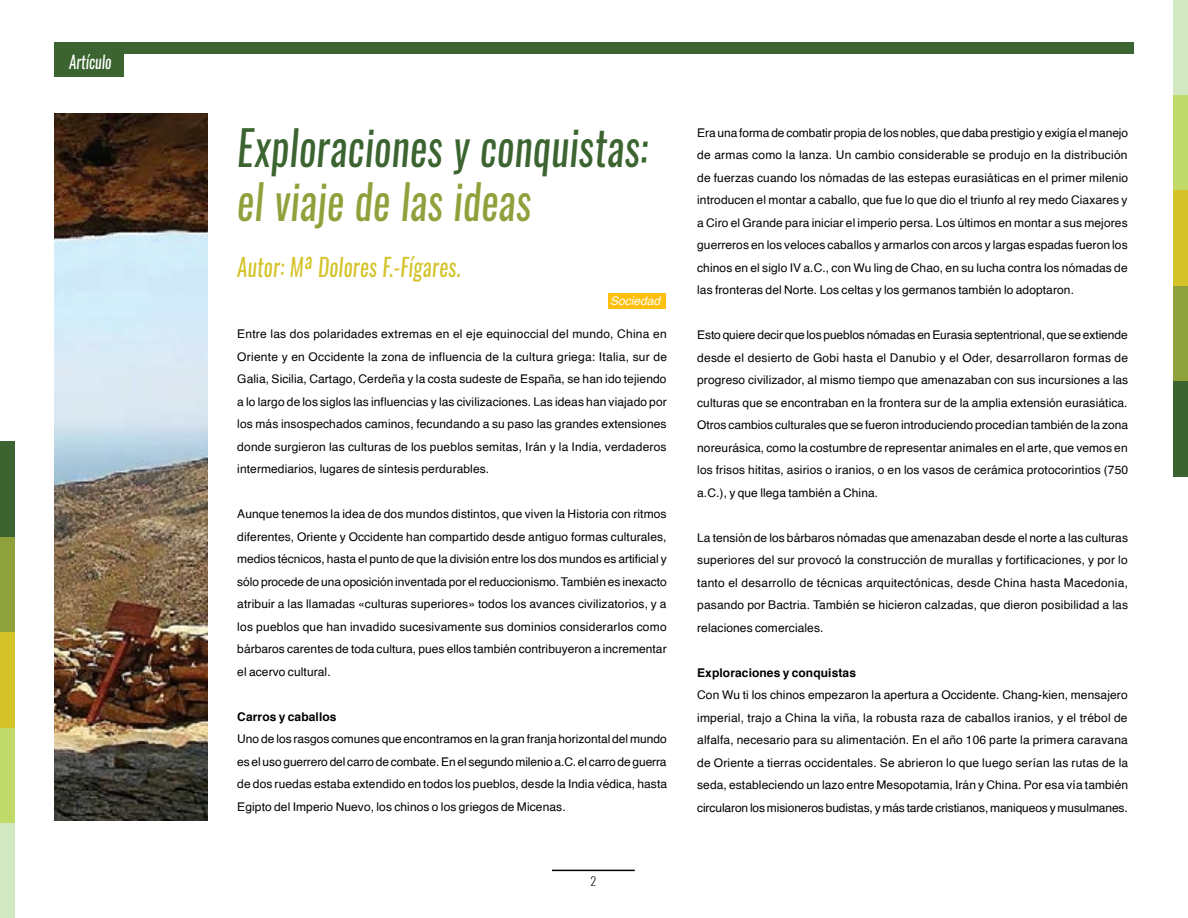
<style>
.page{position:relative;width:1188px;height:918px;background:#fff}
.page>*{position:absolute;margin:0;border:0;box-sizing:border-box;transform-origin:0 0}
.t1{font:italic 47.85px "Oswald";letter-spacing:.015em;color:#3b6430;scale:.85 1}
.t2{font:italic 47.85px "Oswald";letter-spacing:.01em;color:#8ea13b;scale:.85 1}
.t3{font:italic 24.75px "Oswald";letter-spacing:.015em;color:#d4c329;scale:.85 1}
.t4{font:italic 17.7px "Oswald";color:#fff;scale:.85 1}
.t5{font:12px/22.5px "Helvetica";letter-spacing:.01em;color:#000;text-align:justify}
.t6{font:700 12px "Helvetica";letter-spacing:.01em;color:#000}
.t7{font:italic 12px "Helvetica";color:#fff}
.t8{font:300 12px "Oswald";color:#182329}
</style>
<div class="page">
<img style="left:54px;top:114px;width:154px;height:706px">
<div style="left:54px;top:54px;width:69px;height:22px;background:#3b6430"></div>
<div style="left:54px;top:43px;width:1080px;height:11px;background:#3b6430"></div>
<hr style="left:552px;top:870px;width:83px;height:1px;background:#000">
<div style="left:0;top:823px;width:15px;height:95px;background:#d2e8c3"></div>
<div style="left:0;top:727px;width:15px;height:96px;background:#c1da6a"></div>
<div style="left:0;top:632px;width:15px;height:95px;background:#d4c329"></div>
<div style="left:0;top:537px;width:15px;height:95px;background:#8ea13b"></div>
<div style="left:0;top:441px;width:15px;height:96px;background:#3b6430"></div>
<div style="left:1173px;top:0;width:15px;height:95px;background:#d2e8c3"></div>
<div style="left:1173px;top:95px;width:15px;height:96px;background:#c1da6a"></div>
<div style="left:1173px;top:191px;width:15px;height:95px;background:#d4c329"></div>
<div style="left:1173px;top:286px;width:15px;height:95px;background:#8ea13b"></div>
<div style="left:1173px;top:381px;width:15px;height:96px;background:#3b6430"></div>
<div style="left:608px;top:293px;width:57px;height:15px;background:#fec00f"></div>
<h3 class="t4" style="left:69px;top:49px;width:51px">Artículo</h3>
<h1 class="t1" style="left:237px;top:115px;width:485px">Exploraciones y conquistas:</h1>
<h1 class="t2" style="left:237px;top:169px;width:347px">el viaje de las ideas</h1>
<h2 class="t3" style="left:237px;top:250px;width:264px">Autor: Mª Dolores F.-Fígares.</h2>
<p class="t7" style="left:610px;top:291px;width:52px">Sociedad</p>
<p class="t5" style="left:237px;top:323px;width:431px">Entre las dos polaridades extremas en el eje equinoccial del mundo, China en Oriente y en Occidente la zona de influencia de la cultura griega: Italia, sur de Galia, Sicilia, Cartago, Cerdeña y la costa sudeste de España, se han ido tejiendo a lo largo de los siglos las influencias y las civilizaciones. Las ideas han viajado por los más insospechados caminos, fecundando a su paso las grandes extensiones donde surgieron las culturas de los pueblos semitas, Irán y la India, verdaderos intermediarios, lugares de síntesis perdurables.</p>
<p class="t5" style="left:237px;top:503px;width:431px">Aunque tenemos la idea de dos mundos distintos, que viven la Historia con ritmos diferentes, Oriente y Occidente han compartido desde antiguo formas culturales, medios técnicos, hasta el punto de que la división entre los dos mundos es artificial y sólo procede de una oposición inventada por el reduccionismo. También es inexacto atribuir a las llamadas «culturas superiores» todos los avances civilizatorios, y a los pueblos que han invadido sucesivamente sus dominios considerarlos como bárbaros carentes de toda cultura, pues ellos también contribuyeron a incrementar el acervo cultural.</p>
<p class="t6" style="left:237px;top:707px;width:101px">Carros y caballos</p>
<p class="t5" style="left:237px;top:728px;width:431px">Uno de los rasgos comunes que encontramos en la gran franja horizontal del mundo es el uso guerrero del carro de combate. En el segundo milenio a.C. el carro de guerra de dos ruedas estaba extendido en todos los pueblos, desde la India védica, hasta Egipto del Imperio Nuevo, los chinos o los griegos de Micenas.</p>
<p class="t8" style="left:591px;top:873px;width:7px">2</p>
<p class="t5" style="left:697px;top:121px;width:433px">Era una forma de combatir propia de los nobles, que daba prestigio y exigía el manejo de armas como la lanza. Un cambio considerable se produjo en la distribución de fuerzas cuando los nómadas de las estepas eurasiáticas en el primer milenio introducen el montar a caballo, que fue lo que dio el triunfo al rey medo Ciaxares y a Ciro el Grande para iniciar el imperio persa. Los últimos en montar a sus mejores guerreros en los veloces caballos y armarlos con arcos y largas espadas fueron los chinos en el siglo IV a.C., con Wu ling de Chao, en su lucha contra los nómadas de las fronteras del Norte. Los celtas y los germanos también lo adoptaron.</p>
<p class="t5" style="left:697px;top:324px;width:433px">Esto quiere decir que los pueblos nómadas en Eurasia septentrional, que se extiende desde el desierto de Gobi hasta el Danubio y el Oder, desarrollaron formas de progreso civilizador, al mismo tiempo que amenazaban con sus incursiones a las culturas que se encontraban en la frontera sur de la amplia extensión eurasiática.<br>Otros cambios culturales que se fueron introduciendo procedían también de la zona noreurásica, como la costumbre de representar animales en el arte, que vemos en los frisos hititas, asirios o iranios, o en los vasos de cerámica protocorintios (750 a.C.), y que llega también a China.</p>
<p class="t5" style="left:697px;top:526px;width:432px">La tensión de los bárbaros nómadas que amenazaban desde el norte a las culturas superiores del sur provocó la construcción de murallas y fortificaciones, y por lo tanto el desarrollo de técnicas arquitectónicas, desde China hasta Macedonia, pasando por Bactria. También se hicieron calzadas, que dieron posibilidad a las relaciones comerciales.</p>
<p class="t6" style="left:697px;top:663px;width:160px">Exploraciones y conquistas</p>
<p class="t5" style="left:697px;top:684px;width:433px">Con Wu ti los chinos empezaron la apertura a Occidente. Chang-kien, mensajero imperial, trajo a China la viña, la robusta raza de caballos iranios, y el trébol de alfalfa, necesario para su alimentación. En el año 106 parte la primera caravana de Oriente a tierras occidentales. Se abrieron lo que luego serían las rutas de la seda, estableciendo un lazo entre Mesopotamia, Irán y China. Por esa vía también circularon los misioneros budistas, y más tarde cristianos, maniqueos y musulmanes.</p>
</div>
